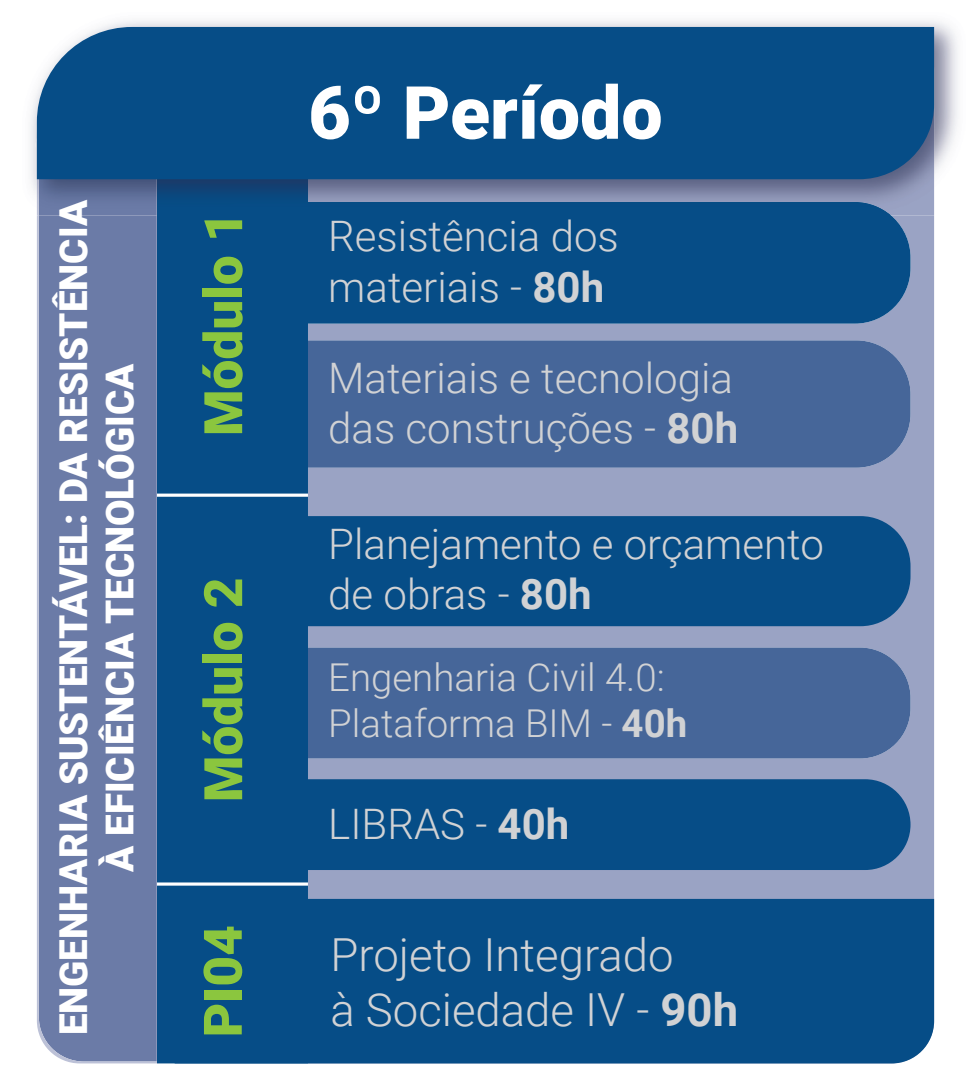
<style>
.page{position:relative;width:971px;height:1089px;background:#fff}
.page>*{position:absolute;margin:0;border:0;box-sizing:border-box;transform-origin:0 0}
.t1{font:900 73.5px "Roboto";color:#fff}
.t2{font:900 53.2px "Roboto";color:#8bc63e}
.t3{font:300 45.5px/54.6px "Roboto";color:#d1d2d4}
.t4{font:300 42px/50.4px "Roboto";color:#d1d2d4}
.t5{font:900 38.5px/46.2px "Roboto";color:#fff;text-align:center}
.t6{font:300 38.5px/46.2px "Roboto";color:#d1d2d4}
.s1{font-weight:700}
</style>
<div class="page">
<div style="left:308px;top:215px;width:626px;height:683px;background:#9aa3c4"></div>
<div style="left:37px;top:215px;width:120px;height:848px;background:#6b7ba7"></div>
<div style="left:157px;top:215px;width:151px;height:848px;background:#064d87"></div>
<div style="left:191px;top:202px;width:719px;height:121px;background:#064d87;border-radius:56px"></div>
<img style="left:30px;top:20px;width:928px;height:195px">
<img style="left:308px;top:179px;width:626px;height:36px">
<img style="left:161px;top:179px;width:147px;height:36px">
<img style="left:35px;top:138px;width:2px;height:77px">
<img style="left:37px;top:179px;width:124px;height:36px">
<img style="left:211px;top:202px;width:679px;height:13px">
<div style="left:37px;top:27px;width:897px;height:152px;background:#064d87"></div>
<div style="left:191px;top:516px;width:719px;height:110px;background:#064d87;border-radius:50px"></div>
<div style="left:191px;top:779px;width:719px;height:91px;background:#064d87;border-radius:45px"></div>
<div style="left:308px;top:340px;width:602px;height:127px;background:#466699"></div>
<div style="left:191px;top:340px;width:117px;height:127px;background:#064d87"></div>
<div style="left:308px;top:647px;width:602px;height:111px;background:#466699"></div>
<div style="left:191px;top:647px;width:117px;height:111px;background:#064d87"></div>
<div style="left:175px;top:898px;width:759px;height:165px;background:#064d87"></div>
<hr style="left:157px;top:882px;width:151px;height:3px;background:#fff">
<svg style="left:157px;top:493px;width:151px;height:4px"></svg>
<p class="t5" style="left:49px;top:1035px;width:836px;rotate:-90deg">ENGENHARIA SUSTENTÁVEL: DA RESISTÊNCIA<br>À EFICIÊNCIA TECNOLÓGICA</p>
<p class="t2" style="left:186px;top:436px;width:226px;rotate:-90deg">Módulo 1</p>
<p class="t2" style="left:186px;top:802px;width:226px;rotate:-90deg">Módulo 2</p>
<h1 class="t1" style="left:308px;top:61px;width:356px">6º Período</h1>
<p class="t4" style="left:328px;top:210px;width:292px">Resistência dos materiais - <span class="s1">80h</span></p>
<p class="t4" style="left:328px;top:351px;width:411px">Materiais e tecnologia das construções - <span class="s1">80h</span></p>
<p class="t4" style="left:328px;top:517px;width:497px">Planejamento e orçamento de obras - <span class="s1">80h</span></p>
<p class="t6" style="left:328px;top:653px;width:360px">Engenharia Civil 4.0:<br>Plataforma BIM - <span class="s1">40h</span></p>
<p class="t4" style="left:328px;top:797px;width:242px">LIBRAS - <span class="s1">40h</span></p>
<p class="t2" style="left:185px;top:1037px;width:114px;rotate:-90deg">PI04</p>
<p class="t3" style="left:330px;top:925px;width:409px">Projeto Integrado<br>à Sociedade IV - <span class="s1">90h</span></p>
</div>
